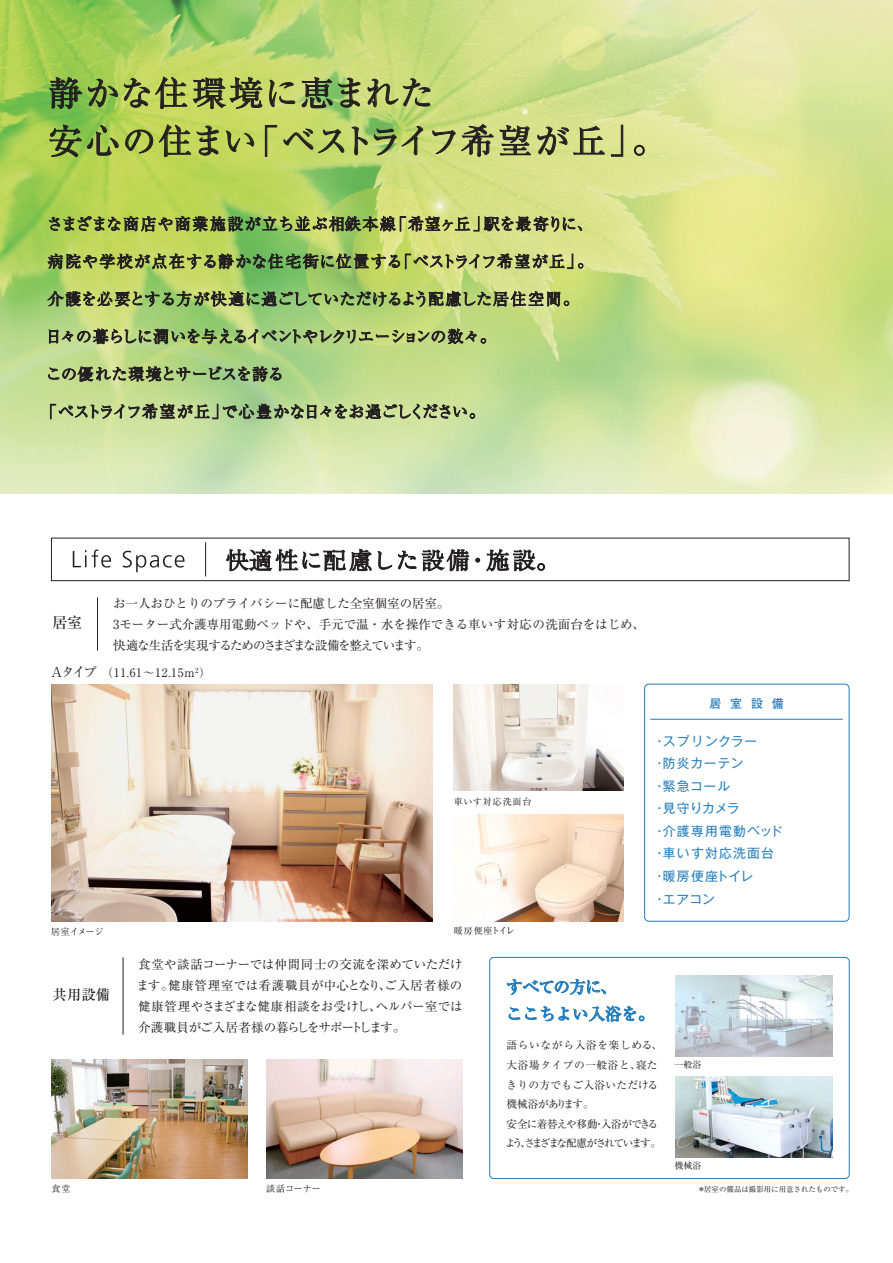
<style>
.page{position:relative;width:893px;height:1263px;background:#fff}
.page>*{position:absolute;margin:0;border:0;box-sizing:border-box;transform-origin:0 0}
.t1{font:34.05px/47.8px "Ryumin Pro";letter-spacing:.03em;color:#231f20}
.t2{font:500 16.5px/27px "Ryumin Pro";color:#237dbd}
.t3{font:15.9px "Ryumin Pro";letter-spacing:.07em;color:#231f20}
.t4{font:15.9px "Ryumin Pro";letter-spacing:-.05em;color:#231f20}
.t5{font:15.9px "Ryumin Pro";letter-spacing:-.04em;color:#231f20}
.t6{font:500 14.85px "Ryumin Pro";color:#231f20}
.t7{font:500 14.4px "Ryumin Pro";color:#231f20}
.t8{font:12.75px/22.5px "Gothic MB101 Pro";letter-spacing:.095em;color:#237dbd}
.t9{font:12.45px/21px "Ryumin Pro";color:#231f20;text-align:justify}
.t10{font:700 12px "Futo Go B101 Pro";color:#237dbd}
.t11{font:11.7px "Ryumin Pro";letter-spacing:.06em;color:#231f20}
.t12{font:10.65px/19.5px "Ryumin Pro";letter-spacing:-.005em;color:#231f20}
.t13{font:9px "Ryumin Pro";letter-spacing:.005em;color:#231f20}
.t14{font:9px "Ryumin Pro";letter-spacing:.1em;color:#231f20}
.t15{font:9px "Ryumin Pro";letter-spacing:-.035em;color:#231f20}
.t16{font:7.5px "Ryumin Pro";color:#231f20}
.s1{font-size:13.5px}
</style>
<div class="page">
<img style="left:0;top:0;width:893px;height:494px">
<img style="left:51px;top:684px;width:381px;height:237px">
<svg style="left:49px;top:76px;width:482px;height:98px;background:#acc261"></svg>
<svg style="left:537px;top:126px;width:68px;height:29px;background:#b1b875"></svg>
<svg style="left:611px;top:125px;width:12px;height:32px"></svg>
<svg style="left:634px;top:145px;width:11px;height:11px"></svg>
<svg style="left:50px;top:216px;width:532px;height:16px;background:#7f8b4c"></svg>
<svg style="left:48px;top:254px;width:535px;height:16px;background:#859453"></svg>
<svg style="left:48px;top:291px;width:521px;height:16px;background:#7d9156"></svg>
<svg style="left:49px;top:329px;width:437px;height:15px;background:#8ca065"></svg>
<svg style="left:49px;top:366px;width:232px;height:16px;background:#809463"></svg>
<svg style="left:50px;top:404px;width:425px;height:15px;background:#909e71"></svg>
<img style="left:454px;top:684px;width:169px;height:107px">
<hr style="left:123px;top:957px;width:1px;height:78px;background:#231f20">
<div style="left:489px;top:957px;width:360px;height:222px;border:1px solid #237dbd;border-radius:4px"></div>
<svg style="left:507px;top:979px;width:99px;height:15px"></svg>
<svg style="left:509px;top:1007px;width:44px;height:14px"></svg>
<svg style="left:559px;top:1006px;width:85px;height:15px"></svg>
<img style="left:51px;top:1059px;width:196px;height:119px">
<img style="left:266px;top:1059px;width:196px;height:119px">
<hr style="left:97px;top:597px;width:1px;height:54px;background:#231f20">
<svg style="left:226px;top:549px;width:145px;height:23px"></svg>
<svg style="left:378px;top:551px;width:14px;height:18px"></svg>
<svg style="left:398px;top:551px;width:18px;height:18px"></svg>
<svg style="left:422px;top:549px;width:47px;height:22px"></svg>
<svg style="left:475px;top:558px;width:5px;height:5px"></svg>
<svg style="left:487px;top:549px;width:58px;height:22px"></svg>
<svg style="left:73px;top:550px;width:13px;height:17px"></svg>
<svg style="left:92px;top:549px;width:19px;height:19px"></svg>
<svg style="left:123px;top:551px;width:61px;height:21px"></svg>
<div style="left:51px;top:538px;width:798px;height:43px;border:1px solid #231f20"></div>
<hr style="left:205px;top:542px;width:1px;height:34px;background:#231f20">
<div style="left:644px;top:684px;width:205px;height:237px;border:1px solid #237dbd;border-radius:4px"></div>
<hr style="left:650px;top:719px;width:193px;height:1px;background:#237dbd">
<img style="left:675px;top:975px;width:157px;height:81px">
<img style="left:675px;top:1077px;width:157px;height:80px">
<img style="left:474px;top:814px;width:150px;height:107px">
<h1 class="t1" style="left:49px;top:67px;width:619px">静かな住環境に恵まれた<br>安心の住まい「ベストライフ希望が丘」。</h1>
<p class="t3" style="left:48px;top:249px;width:547px">病院や学校が点在する静かな住宅街に位置する「ベストライフ希望が丘」。</p>
<p class="t4" style="left:46px;top:324px;width:452px">日々の暮らしに潤いを与えるイベントやレクリエーションの数々。</p>
<p class="t5" style="left:41px;top:399px;width:446px">「ベストライフ希望が丘」で心豊かな日々をお過ごしください。</p>
<p class="t6" style="left:53px;top:610px;width:31px">居室</p>
<p class="t9" style="left:113px;top:591px;width:533px;text-align:left">お一人おひとりのプライバシーに配慮した全室個室の居室。<br>3モーター式介護専用電動ベッドや、手元で温・水を操作できる車いす対応の洗面台をはじめ、快適な生活を実現するためのさまざまな設備を整えています。</p>
<p class="t11" style="left:51px;top:664px;width:161px"><span class="s1">Aタイプ</span>（11.61～12.15m<sup>2</sup>）</p>
<p class="t13" style="left:51px;top:925px;width:54px">居室イメージ</p>
<p class="t14" style="left:454px;top:794px;width:79px">車いす対応洗面台</p>
<p class="t15" style="left:454px;top:924px;width:63px">暖房便座トイレ</p>
<p class="t10" style="left:709px;top:694px;width:76px">居 室 設 備</p>
<p class="t8" style="left:653px;top:728px;width:131px">・スプリンクラー<br>・防炎カーテン<br>・緊急コール<br>・見守りカメラ<br>・介護専用電動ベッド・車いす対応洗面台・暖房便座トイレ<br>・エアコン</p>
<p class="t7" style="left:53px;top:983px;width:59px">共用設備</p>
<p class="t9" style="left:136px;top:953px;width:328px">食堂や談話コーナーでは仲間同士の交流を深めていただけます。健康管理室では看護職員が中心となり、ご入居者様の健康管理やさまざまな健康相談をお受けし、ヘルパー室では介護職員がご入居者様の暮らしをサポートします。</p>
<h2 class="t2" style="left:506px;top:972px;width:150px">すべての方に、<br>ここちよい入浴を。</h2>
<p class="t12" style="left:505px;top:1035px;width:159px">語らいながら入浴を楽しめる、大浴場タイプの一般浴と、寝たきりの方でもご入浴いただける機械浴があります。<br>安全に着替えや移動・入浴ができるよう、さまざまな配慮がされています。</p>
<p class="t13" style="left:674px;top:1058px;width:29px">一般浴</p>
<p class="t13" style="left:674px;top:1158px;width:29px">機械浴</p>
<p class="t13" style="left:51px;top:1182px;width:20px">食堂</p>
<p class="t13" style="left:266px;top:1182px;width:56px">談話コーナー</p>
<p class="t16" style="left:698px;top:1184px;width:157px">＊居室の備品は撮影用に用意されたものです。</p>
</div>
